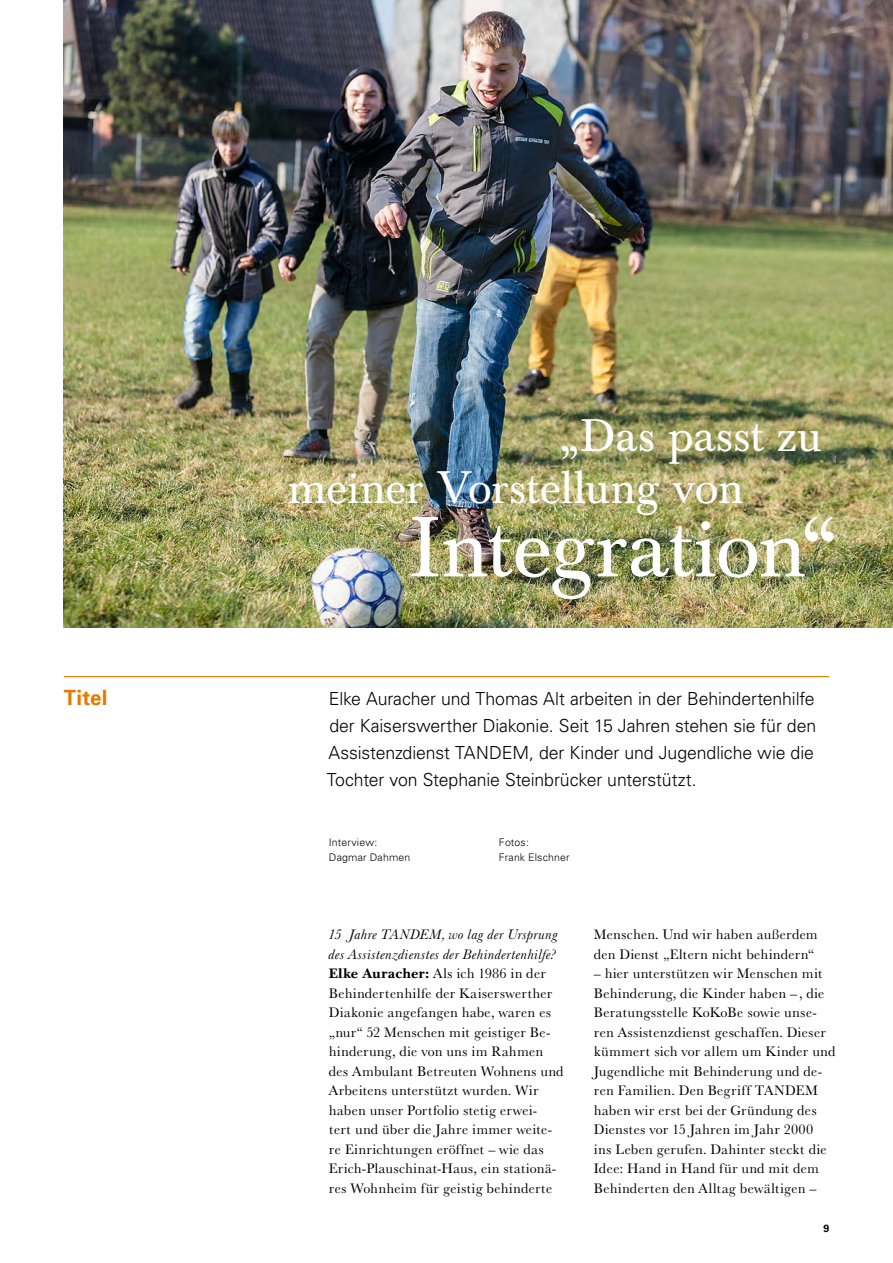
<style>
.page{position:relative;width:893px;height:1263px;background:#fff}
.page>*{position:absolute;margin:0;border:0;box-sizing:border-box;transform-origin:0 0}
.t1{font:84px "Baskerville BQ";letter-spacing:.005em;color:#fff}
.t2{font:45px/52.3px "Baskerville BQ";letter-spacing:-.005em;color:#fff}
.t3{font:700 21px "Univers";letter-spacing:.01em;color:#e27b00}
.t4{font:300 18px/27px "Univers";letter-spacing:-.005em;color:#000}
.t5{font:14.25px/19.5px "Baskerville No 2 BT";letter-spacing:-.005em;color:#000}
.t6{font:300 10.5px "Univers";letter-spacing:.015em;color:#000}
.t7{font:700 10.5px "Univers";color:#000}
.s1{font-style:italic}
.s2{font-weight:700}
</style>
<div class="page">
<img style="left:64px;top:0;width:829px;height:627px">
<hr style="left:64px;top:676px;width:765px;height:1px;background:#e27b00">
<h2 class="t2" style="left:288px;top:410px;width:535px;text-indent:271px">„Das passt zu meiner Vorstellung von</h2>
<h1 class="t1" style="left:409px;top:499px;width:430px">Integration“</h1>
<h3 class="t3" style="left:64px;top:685px;width:45px">Titel</h3>
<p class="t4" style="left:327px;top:685px;width:491px">Elke Auracher und Thomas Alt arbeiten in der Behindertenhilfe der Kaiserswerther Diakonie. Seit 15 Jahren stehen sie für den Assistenzdienst TANDEM, der Kinder und Jugendliche wie die Tochter von Stephanie Steinbrücker unterstützt.</p>
<p class="t6" style="left:329px;top:836px;width:50px">Interview:</p>
<p class="t6" style="left:499px;top:836px;width:32px">Fotos:</p>
<p class="t6" style="left:329px;top:851px;width:83px">Dagmar Dahmen</p>
<p class="t6" style="left:499px;top:851px;width:72px">Frank Elschner</p>
<p class="t5" style="left:329px;top:924px;width:236px"><span class="s1">15 Jahre TANDEM, wo lag der Ursprung des Assistenzdienstes der Behindertenhilfe?<br></span><span class="s2">Elke Auracher:</span> Als ich 1986 in der Behindertenhilfe der Kaiserswerther Diakonie angefangen habe, waren es „nur“ 52 Menschen mit geistiger Be&shy;hinderung, die von uns im Rahmen des Ambulant Betreuten Wohnens und Arbeitens unterstützt wurden. Wir haben unser Portfolio stetig erwei-<br>tert und über die Jahre immer weite&shy;re Einrichtungen eröffnet – wie das Erich-Plauschinat-Haus, ein stationä&shy;res Wohnheim für geistig behinderte</p>
<p class="t5" style="left:594px;top:924px;width:226px">Menschen. Und wir haben außerdem den Dienst „Eltern nicht behindern“</p>
<p class="t5" style="left:594px;top:963px;width:243px">– hier unterstützen wir Menschen mit Behinderung, die Kinder haben – , die Beratungsstelle KoKoBe sowie unse&shy;ren Assistenzdienst geschaffen. Dieser kümmert sich vor allem um Kinder und Jugendliche mit Behinderung und de&shy;ren Familien. Den Begriff TANDEM haben wir erst bei der Gründung des Dienstes vor 15 Jahren im Jahr 2000<br>ins Leben gerufen. Dahinter steckt die Idee: Hand in Hand für und mit dem Behinderten den Alltag bewältigen –</p>
<p class="t7" style="left:823px;top:1222px;width:7px">9</p>
</div>
